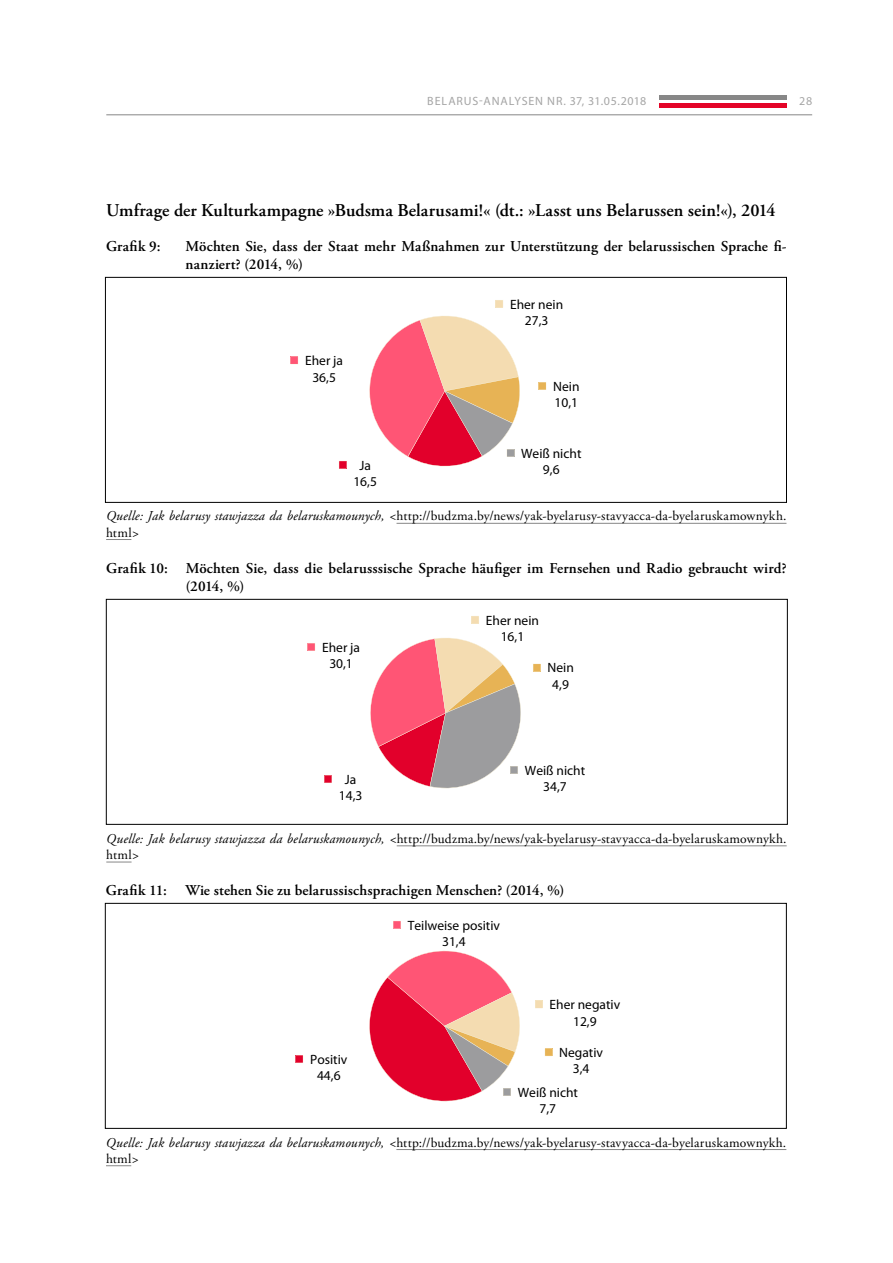
<style>
.page{position:relative;width:893px;height:1263px;background:#fff}
.page>*{position:absolute;margin:0;border:0;box-sizing:border-box;transform-origin:0 0}
.Zwischenueberschrift{font:600 18px "Adobe Garamond Pro";letter-spacing:.005em;color:#000}
.Ueberschrift_Grafik{font:600 15px/18px "Adobe Garamond Pro";letter-spacing:.005em;color:#000}
.Quelle_Tabelle{font:13.5px/16.2px "Adobe Garamond Pro";letter-spacing:.015em;color:#000}
.t1{font:13.5px/16.2px "Myriad Pro";color:#000;text-align:center}
.t2{font:12px "Myriad Pro";letter-spacing:.07em;color:#a5a5a5}
.s1{font-style:italic}
</style>
<div class="page">
<div style="left:659px;top:103px;width:128px;height:5px;background:#e40428"></div>
<hr style="left:659px;top:96px;width:128px;height:4px;background:#878787">
<hr style="left:106px;top:114px;width:706px;height:1px;background:#878787">
<svg style="left:339px;top:461px;width:7px;height:7px"></svg>
<svg style="left:291px;top:357px;width:7px;height:7px"></svg>
<svg style="left:539px;top:382px;width:7px;height:8px"></svg>
<svg style="left:369px;top:300px;width:151px;height:167px"></svg>
<div style="left:105px;top:277px;width:682px;height:226px;border:1px solid #000"></div>
<hr style="left:397px;top:523px;width:389px;height:1px;background:#878787">
<svg style="left:106px;top:539px;width:25px;height:1px"></svg>
<hr style="left:397px;top:845px;width:390px;height:1px;background:#878787">
<svg style="left:106px;top:862px;width:26px;height:1px"></svg>
<svg style="left:324px;top:775px;width:8px;height:8px"></svg>
<svg style="left:308px;top:643px;width:7px;height:8px"></svg>
<svg style="left:471px;top:616px;width:8px;height:7px"></svg>
<svg style="left:370px;top:638px;width:171px;height:151px"></svg>
<div style="left:106px;top:599px;width:681px;height:225px;border:1px solid #000"></div>
<svg style="left:296px;top:1055px;width:7px;height:8px"></svg>
<svg style="left:393px;top:921px;width:8px;height:7px"></svg>
<svg style="left:535px;top:1001px;width:8px;height:7px"></svg>
<svg style="left:545px;top:1048px;width:7px;height:8px"></svg>
<svg style="left:369px;top:950px;width:151px;height:152px"></svg>
<div style="left:105px;top:903px;width:681px;height:225px;border:1px solid #000"></div>
<hr style="left:396px;top:1149px;width:390px;height:1px;background:#878787">
<svg style="left:106px;top:1165px;width:25px;height:1px"></svg>
<p class="t2" style="left:427px;top:94px;width:221px">BELARUS-ANALYSEN NR. 37, 31.05.2018</p>
<p class="t2" style="left:799px;top:94px;width:14px">28</p>
<p class="Zwischenueberschrift" style="left:106px;top:200px;width:671px">Umfrage der Kulturkampagne »Budsma Belarusami!« (dt.: »Lasst uns Belarussen sein!«), 2014</p>
<p class="Ueberschrift_Grafik" style="left:106px;top:238px;width:56px">Grafik 9:</p>
<p class="Ueberschrift_Grafik" style="left:186px;top:238px;width:602px">Möchten Sie, dass der Staat mehr Maßnahmen zur Unterstützung der belarussischen Sprache fi&shy;nanziert? (2014, %)</p>
<p class="t1" style="left:510px;top:296px;width:55px">Eher nein<br>27,3</p>
<p class="t1" style="left:305px;top:353px;width:39px">Eher ja<br>36,5</p>
<p class="t1" style="left:553px;top:378px;width:28px;text-align:left">Nein<br>10,1</p>
<p class="t1" style="left:521px;top:445px;width:62px">Weiß nicht<br>9,6</p>
<p class="Quelle_Tabelle" style="left:106px;top:508px;width:682px"><span class="s1">Quelle: Jak belarusy stawjazza da belaruskamounych, &lt;</span>http://budzma.by/news/yak-byelarusy-stavyacca-da-byelaruskamownykh. html<span class="s1">&gt;</span></p>
<p class="t1" style="left:353px;top:457px;width:25px">Ja<br>16,5</p>
<p class="Ueberschrift_Grafik" style="left:186px;top:559px;width:602px;text-indent:-80px">Grafik 10: Möchten Sie, dass die belarusssische Sprache häufiger im Fernsehen und Radio gebraucht wird? (2014, %)</p>
<p class="t1" style="left:322px;top:639px;width:39px">Eher ja<br>30,1</p>
<p class="t1" style="left:339px;top:771px;width:25px">Ja<br>14,3</p>
<p class="t1" style="left:486px;top:612px;width:55px">Eher nein<br>16,1</p>
<p class="t1" style="left:547px;top:659px;width:28px">Nein<br>4,9</p>
<p class="t1" style="left:525px;top:762px;width:62px">Weiß nicht<br>34,7</p>
<p class="Quelle_Tabelle" style="left:106px;top:831px;width:682px"><span class="s1">Quelle: Jak belarusy stawjazza da belaruskamounych, &lt;</span>http://budzma.by/news/yak-byelarusy-stavyacca-da-byelaruskamownykh. html<span class="s1">&gt;</span></p>
<p class="Ueberschrift_Grafik" style="left:106px;top:882px;width:460px">Grafik 11: Wie stehen Sie zu belarussischsprachigen Menschen? (2014, %)</p>
<p class="t1" style="left:408px;top:917px;width:94px">Teilweise positiv<br>31,4</p>
<p class="t1" style="left:550px;top:997px;width:72px">Eher negativ<br>12,9</p>
<p class="t1" style="left:559px;top:1044px;width:45px">Negativ<br>3,4</p>
<p class="t1" style="left:518px;top:1084px;width:62px">Weiß nicht<br>7,7</p>
<p class="Quelle_Tabelle" style="left:106px;top:1134px;width:682px"><span class="s1">Quelle: Jak belarusy stawjazza da belaruskamounych, &lt;</span>http://budzma.by/news/yak-byelarusy-stavyacca-da-byelaruskamownykh. html<span class="s1">&gt;</span></p>
<p class="t1" style="left:310px;top:1051px;width:39px">Positiv<br>44,6</p>
</div>
